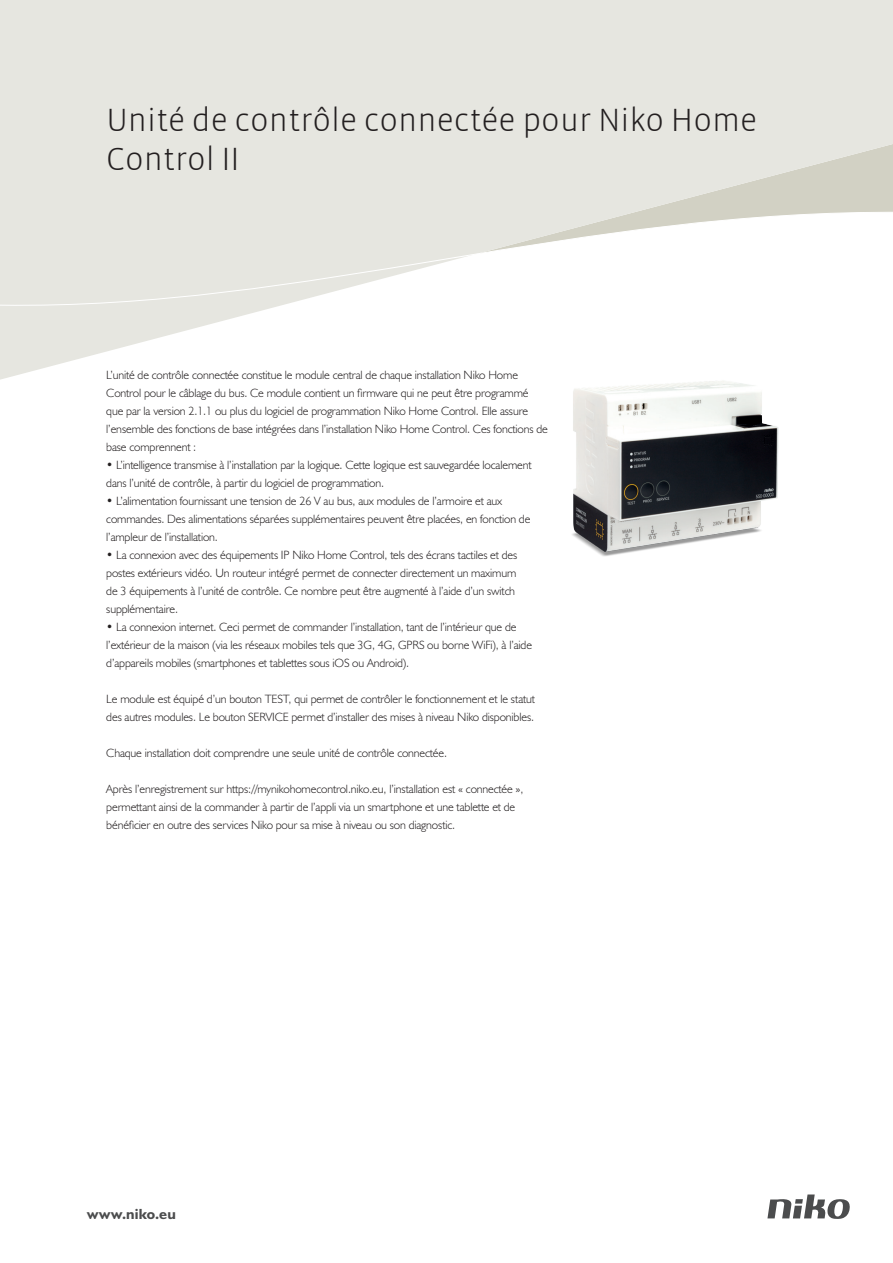
<style>
.page{position:relative;width:893px;height:1263px;background:#fff}
.page>*{position:absolute;margin:0;border:0;box-sizing:border-box;transform-origin:0 0}
.t1{font:300 33px/39px "Vista Sans";color:#231f20}
.t2{font:700 15px "Humanist 521 BT";letter-spacing:.01em;color:#4b4c4d}
.t3{font:300 12px/18px "Humanist 521 BT";letter-spacing:-.01em;color:#231f20}
</style>
<div class="page">
<svg style="left:0;top:0;width:893px;height:380px;fill:#e6e6e0"></svg>
<svg style="left:0;top:209px;width:893px;height:101px"></svg>
<svg style="left:767px;top:1194px;width:83px;height:25px"></svg>
<img style="left:564px;top:370px;width:223px;height:186px">
<h1 class="t1" style="left:106px;top:101px;width:652px">Unité de contrôle connectée pour Niko Home<br>Control II</h1>
<p class="t3" style="left:106px;top:366px;width:443px">L’unité de contrôle connectée constitue le module central de chaque installation Niko Home Control pour le câblage du bus. Ce module contient un firmware qui ne peut être programmé que par la version 2.1.1 ou plus du logiciel de programmation Niko Home Control. Elle assure l’ensemble des fonctions de base intégrées dans l’installation Niko Home Control. Ces fonctions de base comprennent :</p>
<p class="t3" style="left:106px;top:456px;width:427px">• L’intelligence transmise à l’installation par la logique. Cette logique est sauvegardée localement dans l’unité de contrôle, à partir du logiciel de programmation.</p>
<p class="t3" style="left:106px;top:492px;width:426px">• L’alimentation fournissant une tension de 26 V au bus, aux modules de l’armoire et aux commandes. Des alimentations séparées supplémentaires peuvent être placées, en fonction de l’ampleur de l’installation.</p>
<p class="t3" style="left:106px;top:546px;width:412px">• La connexion avec des équipements IP Niko Home Control, tels des écrans tactiles et des postes extérieurs vidéo. Un routeur intégré permet de connecter directement un maximum de 3 équipements à l’unité de contrôle. Ce nombre peut être augmenté à l’aide d’un switch supplémentaire.</p>
<p class="t3" style="left:106px;top:618px;width:427px">• La connexion internet. Ceci permet de commander l’installation, tant de l’intérieur que de l’extérieur de la maison (via les réseaux mobiles tels que 3G, 4G, GPRS ou borne WiFi), à l’aide d’appareils mobiles (smartphones et tablettes sous iOS ou Android).</p>
<p class="t3" style="left:106px;top:690px;width:430px">Le module est équipé d’un bouton TEST, qui permet de contrôler le fonctionnement et le statut des autres modules. Le bouton SERVICE permet d’installer des mises à niveau Niko disponibles.</p>
<p class="t3" style="left:106px;top:744px;width:342px">Chaque installation doit comprendre une seule unité de contrôle connectée.</p>
<p class="t3" style="left:106px;top:780px;width:419px">Après l’enregistrement sur https://mynikohomecontrol.niko.eu, l’installation est « connectée », permettant ainsi de la commander à partir de l’appli via un smartphone et une tablette et de bénéficier en outre des services Niko pour sa mise à niveau ou son diagnostic.</p>
<p class="t2" style="left:87px;top:1204px;width:90px">www.niko.eu</p>
</div>
